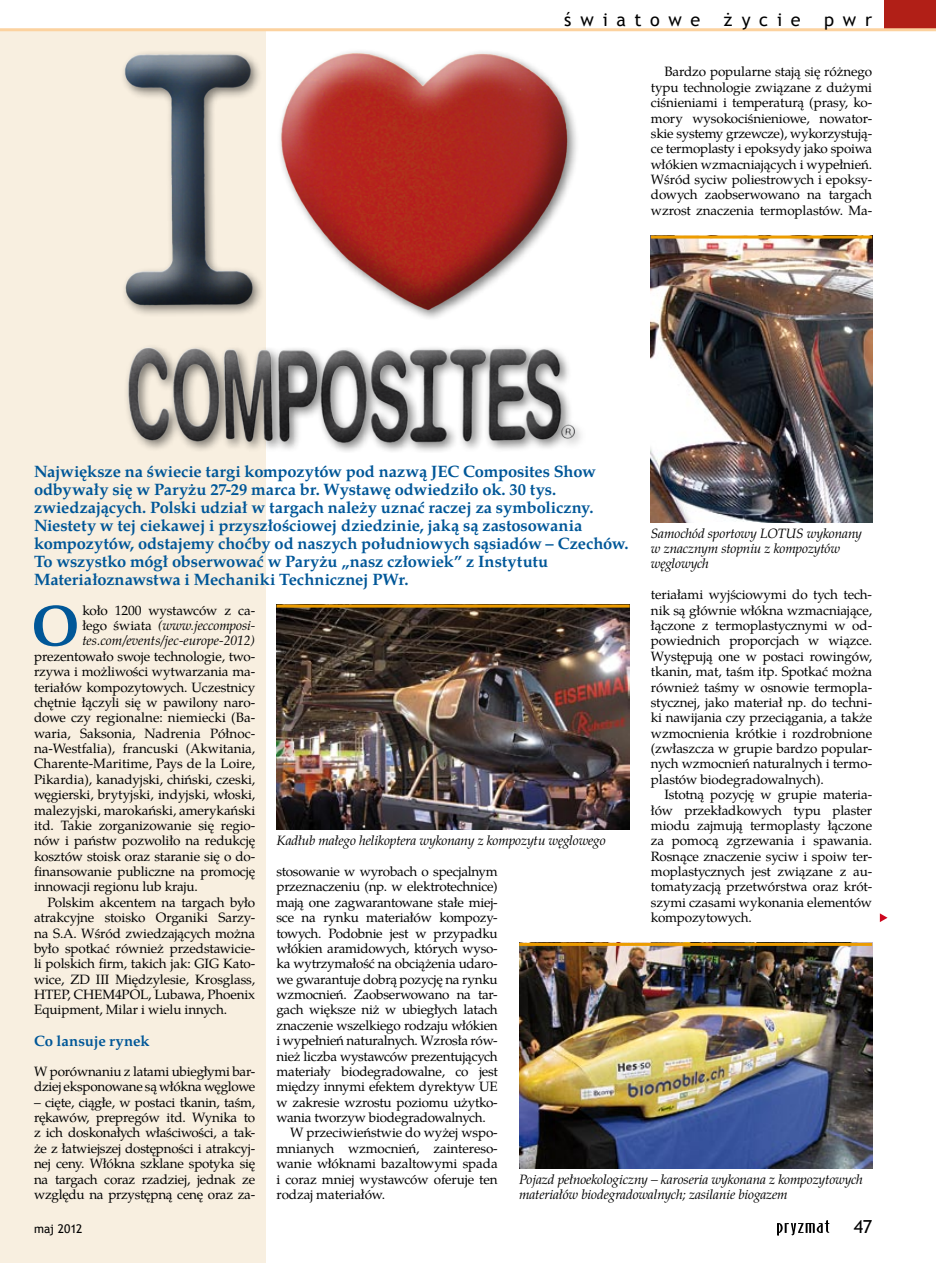
<style>
.page{position:relative;width:936px;height:1263px;background:#fff}
.page>*{position:absolute;margin:0;border:0;box-sizing:border-box;transform-origin:0 0}
.t1{font:700 57.75px "Te X Gyre Pagella";color:#005798}
.t2{font:18px "Trebuchet MS";letter-spacing:.48em;color:#000}
.t3{font:700 16.5px/18px "Te X Gyre Pagella";letter-spacing:-.005em;color:#005798}
.t4{font:700 15px "Te X Gyre Pagella";letter-spacing:-.005em;color:#005798}
.t5{font:13.5px/15.5px "Te X Gyre Pagella";letter-spacing:-.02em;color:#000;text-align:justify}
.t6{font:italic 13.5px/15.5px "Te X Gyre Pagella";letter-spacing:-.01em;color:#000}
.t7{font:12px "Trebuchet MS";letter-spacing:-.005em;color:#000}
.s1{font-style:normal}
</style>
<div class="page">
<div style="left:0;top:30px;width:266px;height:1233px;background:#f8efe0"></div>
<div style="left:87px;top:13px;width:496px;height:435px;background:#fff;opacity:.75"></div>
<div style="left:99px;top:39px;width:510px;height:409px;background:#000;opacity:.5"></div>
<svg style="left:879px;top:913px;width:8px;height:9px"></svg>
<img style="left:276px;top:608px;width:353px;height:222px">
<img style="left:651px;top:239px;width:221px;height:283px">
<hr style="left:276px;top:605px;width:353px;height:3px;background:#ec9c00">
<hr style="left:651px;top:236px;width:221px;height:3px;background:#ec9c00">
<img style="left:519px;top:946px;width:353px;height:222px">
<hr style="left:519px;top:943px;width:353px;height:3px;background:#ec9c00">
<div style="left:884px;top:0;width:51px;height:30px;background:#b11f17"></div>
<hr style="left:0;top:28px;width:935px;height:3px;background:#fcd29f">
<svg style="left:777px;top:1220px;width:52px;height:16px"></svg>
<h2 class="t2" style="left:564px;top:9px;width:138px">światowe</h2>
<h2 class="t2" style="left:723px;top:9px;width:78px">życie</h2>
<h2 class="t2" style="left:824px;top:9px;width:49px">pwr</h2>
<p class="t5" style="left:651px;top:63px;width:223px;text-indent:14px">Bardzo popularne stają się różnego typu technologie związane z dużymi ciśnieniami i temperaturą (prasy, ko&shy;mory wysokociśnieniowe, nowator&shy;skie systemy grzewcze), wykorzystują&shy;ce termoplasty i epoksydy jako spoiwa włókien wzmacniających i wypełnień.<br>Wśród syciw poliestrowych i epoksy&shy;dowych zaobserwowano na targach wzrost znaczenia termoplastów. Ma-</p>
<p class="t3" style="left:34px;top:461px;width:596px">Największe na świecie targi kompozytów pod nazwą JEC Composites Show odbywały się w Paryżu 27-29 marca br. Wystawę odwiedziło ok. 30 tys. zwiedzających. Polski udział w targach należy uznać raczej za symboliczny.<br>Niestety w tej ciekawej i przyszłościowej dziedzinie, jaką są zastosowania kompozytów, odstajemy choćby od naszych południowych sąsiadów – Czechów.<br>To wszystko mógł obserwować w Paryżu „nasz człowiek” z Instytutu Materiałoznawstwa i Mechaniki Technicznej PWr.</p>
<h1 class="t1" style="left:31px;top:582px;width:50px">O</h1>
<p class="t6" style="left:82px;top:601px;width:174px;text-align:justify"><span class="s1">koło 1200 wystawców z ca&shy;łego świata</span> (www.jeccomposi&shy;tes.com/events/jec-europe-2012)</p>
<p class="t5" style="left:34px;top:647px;width:223px">prezentowało swoje technologie, two&shy;rzywa i możliwości wytwarzania ma&shy;teriałów kompozytowych. Uczestnicy chętnie łączyli się w pawilony naro&shy;dowe czy regionalne: niemiecki (Ba&shy;waria, Saksonia, Nadrenia Północ&shy;na-Westfalia), francuski (Akwitania, Charente-Maritime, Pays de la Loire, Pikardia), kanadyjski, chiński, czeski, węgierski, brytyjski, indyjski, włoski, malezyjski, marokański, amerykański itd. Takie zorganizowanie się regio&shy;nów i państw pozwoliło na redukcję kosztów stoisk oraz staranie się o do&shy;finansowanie publiczne na promocję innowacji regionu lub kraju.</p>
<p class="t5" style="left:34px;top:893px;width:223px;text-indent:14px">Polskim akcentem na targach było atrakcyjne stoisko Organiki Sarzy&shy;na S.A. Wśród zwiedzających można było spotkać również przedstawicie&shy;li polskich firm, takich jak: GIG Kato&shy;wice, ZD III Międzylesie, Krosglass, HTEP, CHEM4POL, Lubawa, Phoenix Equipment, Milar i wielu innych.</p>
<p class="t4" style="left:34px;top:1030px;width:117px">Co lansuje rynek</p>
<p class="t5" style="left:34px;top:1063px;width:223px">W porównaniu z latami ubiegłymi bar&shy;dziej eksponowane są włókna węglowe</p>
<p class="t5" style="left:34px;top:1093px;width:223px">– cięte, ciągłe, w postaci tkanin, taśm, rękawów, prepregów itd. Wynika to z ich doskonałych właściwości, a tak&shy;że z łatwiejszej dostępności i atrakcyj&shy;nej ceny. Włókna szklane spotyka się na targach coraz rzadziej, jednak ze względu na przystępną cenę oraz za-</p>
<p class="t6" style="left:651px;top:524px;width:212px">Samochód sportowy LOTUS wykonany w znacznym stopniu z kompozytów węglowych</p>
<p class="t5" style="left:651px;top:586px;width:223px">teriałami wyjściowymi do tych tech&shy;nik są głównie włókna wzmacniające, łączone z termoplastycznymi w od&shy;powiednich proporcjach w wiązce.<br>Występują one w postaci rowingów, tkanin, mat, taśm itp. Spotkać można również taśmy w osnowie termopla&shy;stycznej, jako materiał np. do techni&shy;ki nawijania czy przeciągania, a także wzmocnienia krótkie i rozdrobnione (zwłaszcza w grupie bardzo popular&shy;nych wzmocnień naturalnych i termo&shy;plastów biodegradowalnych).</p>
<p class="t5" style="left:651px;top:786px;width:223px;text-indent:14px">Istotną pozycję w grupie materia&shy;łów przekładkowych typu plaster miodu zajmują termoplasty łączone za pomocą zgrzewania i spawania.<br>Rosnące znaczenie syciw i spoiw ter&shy;moplastycznych jest związane z au&shy;tomatyzacją przetwórstwa oraz krót&shy;szymi czasami wykonania elementów kompozytowych.</p>
<p class="t6" style="left:276px;top:832px;width:331px">Kadłub małego helikoptera wykonany z kompozytu węglowego</p>
<p class="t5" style="left:276px;top:863px;width:223px">stosowanie w wyrobach o specjalnym</p>
<p class="t5" style="left:276px;top:878px;width:223px">przeznaczeniu (np. w elektrotechnice)</p>
<p class="t5" style="left:276px;top:893px;width:223px">mają one zagwarantowane stałe miej-</p>
<p class="t5" style="left:276px;top:909px;width:223px">sce na rynku materiałów kompozy-</p>
<p class="t5" style="left:276px;top:924px;width:223px">towych. Podobnie jest w przypadku</p>
<p class="t5" style="left:276px;top:940px;width:223px">włókien aramidowych, których wyso-</p>
<p class="t5" style="left:276px;top:955px;width:223px">ka wytrzymałość na obciążenia udaro-</p>
<p class="t5" style="left:276px;top:970px;width:223px">we gwarantuje dobrą pozycję na rynku</p>
<p class="t5" style="left:276px;top:986px;width:223px">wzmocnień. Zaobserwowano na tar-</p>
<p class="t5" style="left:276px;top:1001px;width:223px">gach większe niż w ubiegłych latach</p>
<p class="t5" style="left:276px;top:1016px;width:223px">znaczenie wszelkiego rodzaju włókien</p>
<p class="t5" style="left:276px;top:1032px;width:223px">i wypełnień naturalnych. Wzrosła rów-</p>
<p class="t5" style="left:276px;top:1047px;width:223px">nież liczba wystawców prezentujących</p>
<p class="t5" style="left:276px;top:1063px;width:223px">materiały biodegradowalne, co jest</p>
<p class="t5" style="left:276px;top:1078px;width:223px">między innymi efektem dyrektyw UE</p>
<p class="t5" style="left:276px;top:1093px;width:223px">w zakresie wzrostu poziomu użytko-</p>
<p class="t5" style="left:276px;top:1109px;width:211px">wania tworzyw biodegradowalnych.</p>
<p class="t5" style="left:290px;top:1124px;width:209px">W przeciwieństwie do wyżej wspo-</p>
<p class="t5" style="left:276px;top:1139px;width:223px">mnianych wzmocnień, zaintereso-</p>
<p class="t5" style="left:276px;top:1155px;width:223px">wanie włóknami bazaltowymi spada</p>
<p class="t5" style="left:276px;top:1170px;width:223px">i coraz mniej wystawców oferuje ten</p>
<p class="t5" style="left:276px;top:1186px;width:110px">rodzaj materiałów.</p>
<p class="t6" style="left:519px;top:1170px;width:345px">Pojazd pełnoekologiczny – karoseria wykonana z kompozytowych materiałów biodegradowalnych; zasilanie biogazem</p>
<p class="t7" style="left:34px;top:1221px;width:50px">maj 2012</p>
<h2 class="t2" style="left:853px;top:1216px;width:20px">47</h2>
</div>
